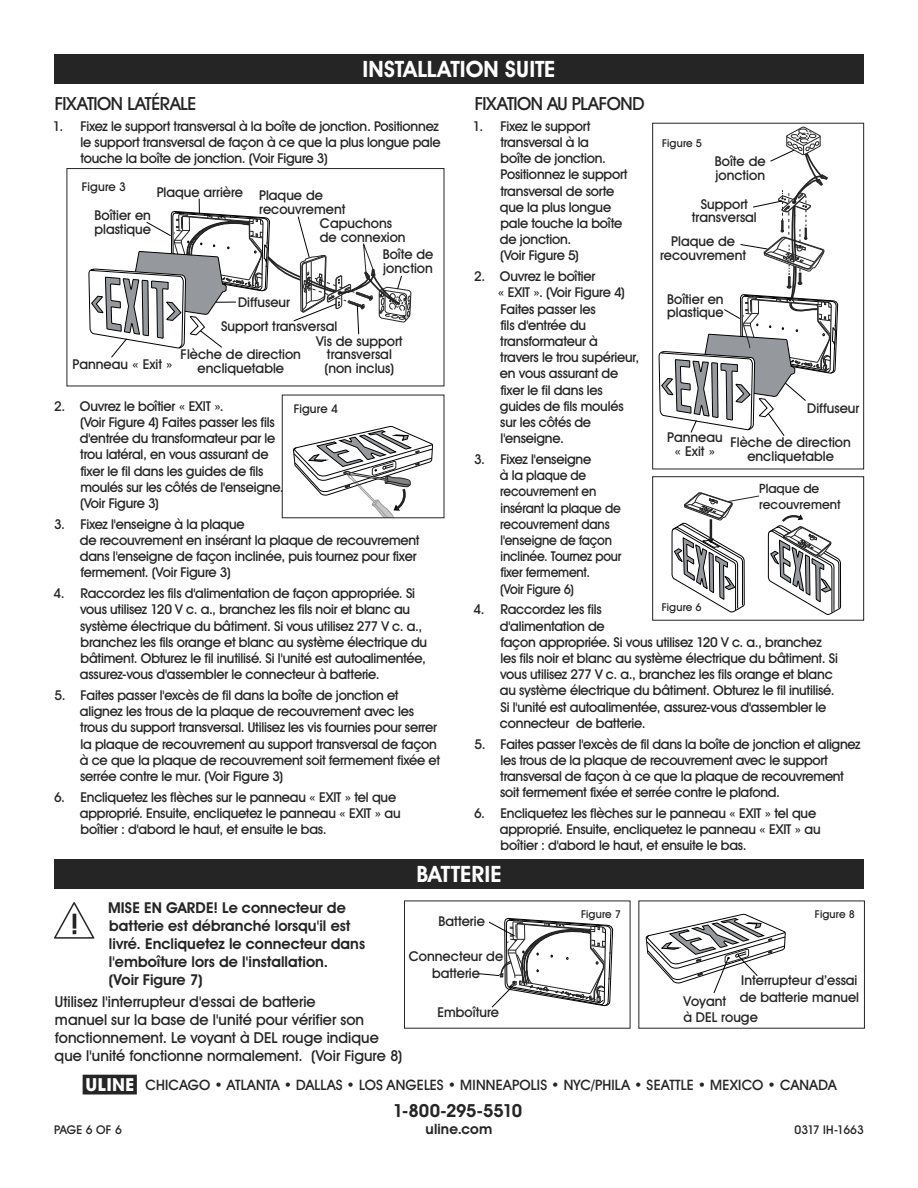
<style>
.page{position:relative;width:918px;height:1188px;background:#fff}
.page>*{position:absolute;margin:0;border:0;box-sizing:border-box;transform-origin:0 0}
.t1{font:700 22.5px "Uline Two Knine";letter-spacing:.005em;color:#fff}
.t2{font:18px "Uline Two Knine";letter-spacing:-.025em;color:#252525}
.t3{font:700 18px "Uline Two Knine";letter-spacing:-.02em;color:#252525}
.t4{font:15px/18px "Uline Two Knine";color:#252525}
.t5{font:700 15px/18px "Uline Two Knine";color:#252525}
.t6{font:14.25px "Uline Two Knine";letter-spacing:.01em;color:#252525}
.t7{font:700 14.25px "Uline Two Knine";letter-spacing:.01em;color:#252525}
.t8{font:13.5px/16.2px "Uline Two Knine";letter-spacing:-.015em;color:#252525}
.t9{font:12.75px/15.3px "Uline Two Knine";color:#252525}
.t10{font:12px "Uline Two Knine";color:#252525}
.t11{font:10.8px "Uline Two Knine";letter-spacing:.015em;color:#252525}
.s1{font-size:18px}
</style>
<div class="page">
<svg style="left:54px;top:902px;width:40px;height:37px"></svg>
<svg style="left:88px;top:198px;width:323px;height:160px"></svg>
<div style="left:67px;top:168px;width:377px;height:218px;border:1px solid #252525"></div>
<div style="left:54px;top:54px;width:810px;height:30px;background:#252525"></div>
<div style="left:54px;top:859px;width:810px;height:30px;background:#252525"></div>
<svg style="left:293px;top:425px;width:140px;height:91px"></svg>
<svg style="left:659px;top:126px;width:179px;height:310px"></svg>
<div style="left:652px;top:123px;width:212px;height:346px;border:1px solid #252525"></div>
<svg style="left:768px;top:514px;width:73px;height:101px"></svg>
<svg style="left:672px;top:492px;width:88px;height:121px"></svg>
<div style="left:652px;top:476px;width:212px;height:145px;border:1px solid #252525"></div>
<svg style="left:479px;top:917px;width:134px;height:91px"></svg>
<svg style="left:646px;top:913px;width:140px;height:81px"></svg>
<h1 class="t1" style="left:362px;top:56px;width:195px">INSTALLATION SUITE</h1>
<h2 class="t2" style="left:55px;top:93px;width:143px">FIXATION LATÉRALE</h2>
<p class="t8" style="left:80px;top:118px;width:362px;text-indent:-27px">1. Fixez le support transversal à la boîte de jonction. Positionnez le support transversal de façon à ce que la plus longue pale touche la boîte de jonction. (Voir Figure 3)</p>
<p class="t10" style="left:82px;top:180px;width:46px">Figure 3</p>
<p class="t8" style="left:157px;top:184px;width:88px">Plaque arrière</p>
<p class="t8" style="left:94px;top:208px;width:58px;line-height:13.5px">Boîtier en plastique</p>
<p class="t8" style="left:259px;top:188px;width:88px;line-height:13.5px">Plaque de recouvrement</p>
<p class="t8" style="left:320px;top:217px;width:87px;line-height:13.5px">Capuchons de connexion</p>
<p class="t8" style="left:383px;top:247px;width:52px;line-height:13.5px">Boîte de jonction</p>
<p class="t8" style="left:73px;top:356px;width:102px">Panneau « Exit »</p>
<p class="t8" style="left:238px;top:294px;width:54px">Diffuseur</p>
<p class="t8" style="left:221px;top:318px;width:117px">Support transversal</p>
<p class="t8" style="left:316px;top:333px;width:88px">Vis de support</p>
<p class="t8" style="left:327px;top:346px;width:66px">transversal</p>
<p class="t8" style="left:325px;top:360px;width:71px">(non inclus)</p>
<p class="t8" style="left:181px;top:347px;width:122px;line-height:13.5px;text-align:center">Flèche de direction encliquetable</p>
<p class="t8" style="left:80px;top:398px;width:205px;text-indent:-26px">2. Ouvrez le boîtier « EXIT ».<br>(Voir Figure 4) Faites passer les fils d'entrée du transformateur par le trou latéral, en vous assurant de fixer le fil dans les guides de fils moulés sur les côtés de l'enseigne. (Voir Figure 3)</p>
<p class="t8" style="left:80px;top:516px;width:341px;text-indent:-26px">3. Fixez l'enseigne à la plaque<br>de recouvrement en insérant la plaque de recouvrement dans l'enseigne de façon inclinée, puis tournez pour fixer fermement. (Voir Figure 3)</p>
<p class="t8" style="left:80px;top:585px;width:349px;text-indent:-26px">4. Raccordez les fils d'alimentation de façon appropriée. Si vous utilisez 120 V c. a., branchez les fils noir et blanc au système électrique du bâtiment. Si vous utilisez 277 V c. a., branchez les fils orange et blanc au système électrique du bâtiment. Obturez le fil inutilisé. Si l'unité est autoalimentée, assurez-vous d'assembler le connecteur à batterie.</p>
<p class="t8" style="left:80px;top:687px;width:362px;text-indent:-25px">5. Faites passer l'excès de fil dans la boîte de jonction et alignez les trous de la plaque de recouvrement avec les trous du support transversal. Utilisez les vis fournies pour serrer la plaque de recouvrement au support transversal de façon à ce que la plaque de recouvrement soit fermement fixée et serrée contre le mur. (Voir Figure 3)</p>
<p class="t8" style="left:80px;top:789px;width:322px;text-indent:-26px">6. Encliquetez les flèches sur le panneau « EXIT » tel que approprié. Ensuite, encliquetez le panneau « EXIT » au boîtier : d'abord le haut, et ensuite le bas.</p>
<p class="t10" style="left:294px;top:402px;width:46px">Figure 4</p>
<h2 class="t2" style="left:475px;top:93px;width:171px">FIXATION AU PLAFOND</h2>
<p class="t8" style="left:500px;top:118px;width:129px;text-indent:-27px">1. Fixez le support transversal à la<br>boîte de jonction.<br>Positionnez le support transversal de sorte que la plus longue pale touche la boîte de jonction.<br>(Voir Figure 5)</p>
<p class="t8" style="left:498px;top:268px;width:143px;text-indent:-24px">2. Ouvrez le boîtier<br>« EXIT ». (Voir Figure 4)<br>Faites passer les<br>fils d'entrée du transformateur à<br>travers le trou supérieur, en vous assurant de fixer le fil dans les guides de fils moulés sur les côtés de l'enseigne.</p>
<p class="t8" style="left:500px;top:451px;width:123px;text-indent:-26px">3. Fixez l'enseigne<br>à la plaque de recouvrement en insérant la plaque de recouvrement dans l'enseigne de façon inclinée. Tournez pour fixer fermement.<br>(Voir Figure 6)</p>
<p class="t8" style="left:500px;top:601px;width:340px;text-indent:-26px">4. Raccordez les fils<br>d'alimentation de<br>façon appropriée. Si vous utilisez 120 V c. a., branchez les fils noir et blanc au système électrique du bâtiment. Si vous utilisez 277 V c. a., branchez les fils orange et blanc au système électrique du bâtiment. Obturez le fil inutilisé.<br>Si l'unité est autoalimentée, assurez-vous d'assembler le connecteur de batterie.</p>
<p class="t8" style="left:500px;top:735px;width:362px;text-indent:-26px">5. Faites passer l'excès de fil dans la boîte de jonction et alignez les trous de la plaque de recouvrement avec le support transversal de façon à ce que la plaque de recouvrement soit fermement fixée et serrée contre le plafond.</p>
<p class="t8" style="left:500px;top:805px;width:322px;text-indent:-26px">6. Encliquetez les flèches sur le panneau « EXIT » tel que approprié. Ensuite, encliquetez le panneau « EXIT » au boîtier : d'abord le haut, et ensuite le bas.</p>
<p class="t11" style="left:662px;top:136px;width:41px">Figure 5</p>
<p class="t8" style="left:715px;top:155px;width:52px;line-height:13.5px">Boîte de jonction</p>
<p class="t8" style="left:692px;top:197px;width:66px;line-height:13.5px;text-align:center">Support transversal</p>
<p class="t8" style="left:660px;top:234px;width:88px;line-height:13.5px;text-align:center">Plaque de recouvrement</p>
<p class="t8" style="left:667px;top:292px;width:58px;line-height:13.5px">Boîtier en plastique</p>
<p class="t8" style="left:807px;top:400px;width:54px">Diffuseur</p>
<p class="t8" style="left:667px;top:430px;width:57px;line-height:13.5px;text-align:center">Panneau « Exit »</p>
<p class="t8" style="left:730px;top:435px;width:122px;line-height:13.5px;text-align:center">Flèche de direction encliquetable</p>
<p class="t9" style="left:759px;top:481px;width:83px">Plaque de recouvrement</p>
<p class="t11" style="left:662px;top:601px;width:41px">Figure 6</p>
<h1 class="t1" style="left:416px;top:860px;width:87px">BATTERIE</h1>
<p class="t5" style="left:108px;top:898px;width:259px">MISE EN GARDE! Le connecteur de batterie est débranché lorsqu'il est livré. Encliquetez le connecteur dans l'emboîture lors de l'installation.<br>(Voir Figure 7)</p>
<p class="t4" style="left:55px;top:993px;width:349px">Utilisez l'interrupteur d'essai de batterie<br>manuel sur la base de l'unité pour vérifier son fonctionnement. Le voyant à DEL rouge indique que l'unité fonctionne normalement. (Voir Figure 8)</p>
<p class="t8" style="left:439px;top:913px;width:48px">Batterie</p>
<p class="t8" style="left:409px;top:948px;width:96px;text-align:center">Connecteur de batterie</p>
<p class="t8" style="left:438px;top:1004px;width:63px">Emboîture</p>
<p class="t11" style="left:581px;top:908px;width:41px">Figure 7</p>
<p class="t11" style="left:815px;top:908px;width:41px">Figure 8</p>
<p class="t8" style="left:740px;top:972px;width:121px">Interrupteur d’essai de batterie manuel</p>
<p class="t8" style="left:683px;top:993px;width:76px">Voyant<br>à DEL rouge</p>
<p class="t6" style="left:83px;top:1076px;width:755px"><span class="s1">π</span> CHICAGO • ATLANTA • DALLAS • LOS ANGELES • MINNEAPOLIS • NYC/PHILA • SEATTLE • MEXICO • CANADA</p>
<h2 class="t3" style="left:393px;top:1099px;width:131px">1-800-295-5510</h2>
<p class="t7" style="left:426px;top:1120px;width:68px">uline.com</p>
<p class="t10" style="left:54px;top:1122px;width:69px">PAGE 6 OF 6</p>
<p class="t10" style="left:794px;top:1122px;width:71px">0317 IH-1663</p>
</div>
